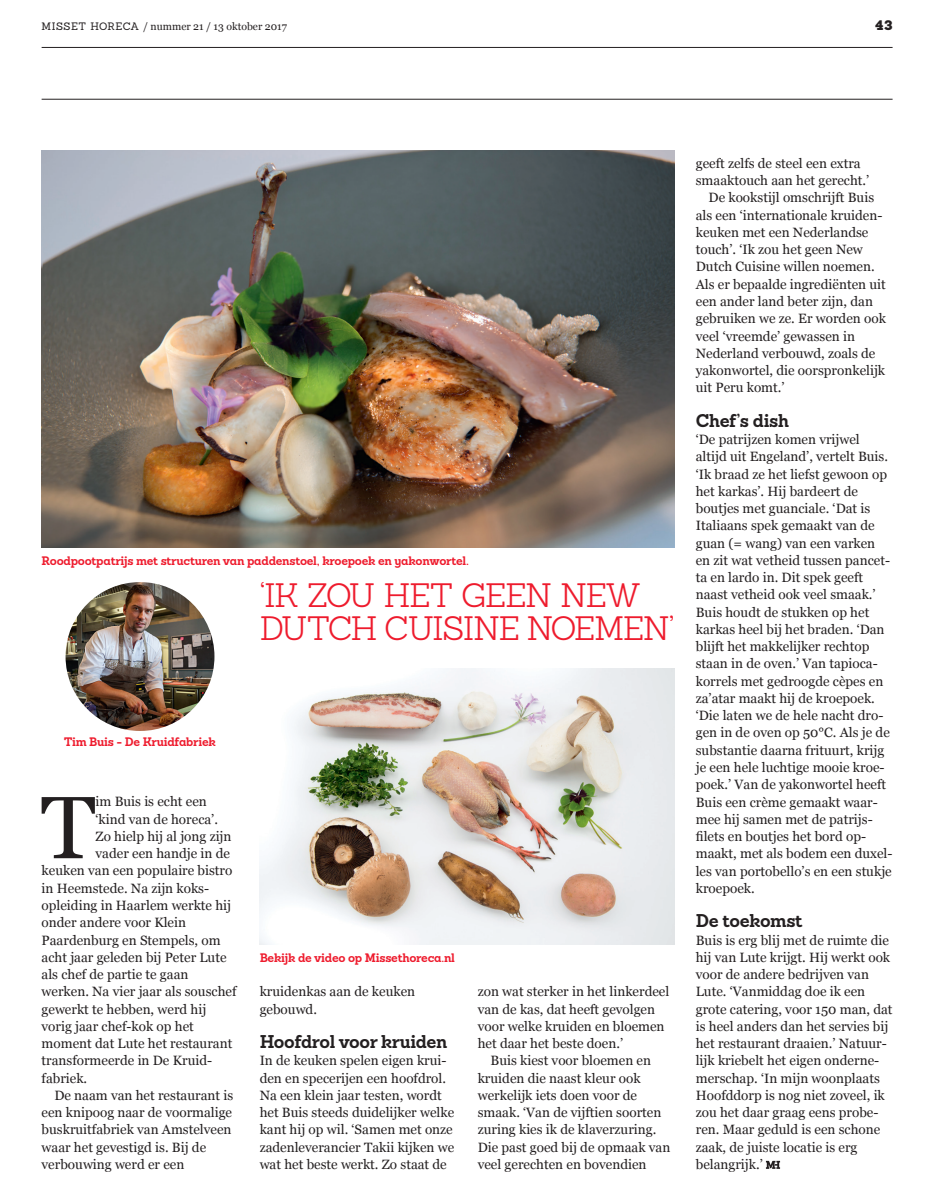
<style>
.page{position:relative;width:932px;height:1195px;background:#fff}
.page>*{position:absolute;margin:0;border:0;box-sizing:border-box;transform-origin:0 0}
.t1{font:88.2px "Georgia";color:#231f20}
.t2{font:300 33px/33px "Sanchez";letter-spacing:-.045em;color:#ee1b2d}
.t3{font:700 18px "Sanchez";letter-spacing:-.02em;color:#231f20}
.t4{font:13.5px/17.2px "Georgia";color:#231f20}
.t5{font:900 13.5px "Sanchez";color:#231f20}
.t6{font:700 12px "Sanchez";letter-spacing:-.02em;color:#ee1b2d}
.t7{font:10.5px "Georgia";color:#231f20}
.s1{font-family:"Sanchez"}
</style>
<div class="page">
<hr style="left:42px;top:99px;width:850px;height:1px;background:#231f20">
<hr style="left:42px;top:47px;width:850px;height:1px;background:#231f20">
<img style="left:42px;top:151px;width:632px;height:396px">
<img style="left:260px;top:668px;width:414px;height:276px">
<img style="left:66px;top:582px;width:148px;height:149px;border-radius:74px">
<svg style="left:765px;top:1160px;width:15px;height:8px"></svg>
<p class="t7" style="left:42px;top:19px;width:247px"><span class="s1">MISSET HORECA</span> / nummer 21 / 13 oktober 2017</p>
<p class="t5" style="left:875px;top:15px;width:19px">43</p>
<p class="t6" style="left:42px;top:552px;width:429px">Roodpootpatrijs met structuren van paddenstoel, kroepoek en yakonwortel.</p>
<h2 class="t2" style="left:260px;top:578px;width:416px">‘IK ZOU HET GEEN NEW<br>DUTCH CUISINE NOEMEN’</h2>
<p class="t6" style="left:64px;top:733px;width:153px">Tim Buis - De Kruidfabriek</p>
<h1 class="t1" style="left:41px;top:763px;width:56px">T</h1>
<p class="t4" style="left:96px;top:792px;width:113px">im Buis is echt een</p>
<p class="t4" style="left:96px;top:809px;width:124px">‘kind van de horeca’.</p>
<p class="t4" style="left:96px;top:827px;width:137px">Zo hielp hij al jong zijn</p>
<p class="t4" style="left:96px;top:844px;width:136px">vader een handje in de</p>
<p class="t4" style="left:42px;top:861px;width:192px">keuken van een populaire bistro</p>
<p class="t4" style="left:42px;top:878px;width:169px">in Heemstede. Na zijn koks-</p>
<p class="t4" style="left:42px;top:896px;width:191px">opleiding in Haarlem werkte hij</p>
<p class="t4" style="left:42px;top:913px;width:146px">onder andere voor Klein</p>
<p class="t4" style="left:42px;top:930px;width:180px">Paardenburg en Stempels, om</p>
<p class="t4" style="left:42px;top:947px;width:186px">acht jaar geleden bij Peter Lute</p>
<p class="t4" style="left:42px;top:965px;width:148px">als chef de partie te gaan</p>
<p class="t4" style="left:42px;top:982px;width:196px">werken. Na vier jaar als souschef</p>
<p class="t4" style="left:42px;top:999px;width:166px">gewerkt te hebben, werd hij</p>
<p class="t4" style="left:42px;top:1017px;width:154px">vorig jaar chef-kok op het</p>
<p class="t4" style="left:42px;top:1034px;width:192px">moment dat Lute het restaurant</p>
<p class="t4" style="left:42px;top:1051px;width:172px">transformeerde in De Kruid-</p>
<p class="t4" style="left:42px;top:1068px;width:47px">fabriek.</p>
<p class="t4" style="left:54px;top:1086px;width:180px">De naam van het restaurant is</p>
<p class="t4" style="left:42px;top:1103px;width:192px">een knipoog naar de voormalige</p>
<p class="t4" style="left:42px;top:1120px;width:191px">buskruitfabriek van Amstelveen</p>
<p class="t4" style="left:42px;top:1137px;width:166px">waar het gevestigd is. Bij de</p>
<p class="t4" style="left:42px;top:1155px;width:144px">verbouwing werd er een</p>
<p class="t6" style="left:260px;top:949px;width:197px">Bekijk de video op Missethoreca.nl</p>
<p class="t4" style="left:260px;top:982px;width:157px">kruidenkas aan de keuken gebouwd.</p>
<h3 class="t3" style="left:260px;top:1029px;width:189px">Hoofdrol voor kruiden</h3>
<p class="t4" style="left:260px;top:1051px;width:196px">In de keuken spelen eigen krui&shy;den en specerijen een hoofdrol.<br>Na een klein jaar testen, wordt het Buis steeds duidelijker welke kant hij op wil. ‘Samen met onze zadenleverancier Takii kijken we wat het beste werkt. Zo staat de</p>
<p class="t4" style="left:477px;top:982px;width:193px">zon wat sterker in het linkerdeel van de kas, dat heeft gevolgen voor welke kruiden en bloemen het daar het beste doen.’</p>
<p class="t4" style="left:477px;top:1051px;width:194px;text-indent:13px">Buis kiest voor bloemen en kruiden die naast kleur ook werkelijk iets doen voor de smaak. ‘Van de vijftien soorten zuring kies ik de klaverzuring.<br>Die past goed bij de opmaak van veel gerechten en bovendien</p>
<p class="t4" style="left:695px;top:154px;width:166px">geeft zelfs de steel een extra</p>
<p class="t4" style="left:695px;top:171px;width:175px">smaaktouch aan het gerecht.’</p>
<p class="t4" style="left:708px;top:189px;width:167px">De kookstijl omschrijft Buis</p>
<p class="t4" style="left:695px;top:206px;width:188px">als een ‘internationale kruiden-</p>
<p class="t4" style="left:695px;top:223px;width:174px">keuken met een Nederlandse</p>
<p class="t4" style="left:695px;top:240px;width:169px">touch’. ‘Ik zou het geen New</p>
<p class="t4" style="left:695px;top:258px;width:180px">Dutch Cuisine willen noemen.</p>
<p class="t4" style="left:695px;top:275px;width:191px">Als er bepaalde ingrediënten uit</p>
<p class="t4" style="left:695px;top:292px;width:179px">een ander land beter zijn, dan</p>
<p class="t4" style="left:695px;top:309px;width:191px">gebruiken we ze. Er worden ook</p>
<p class="t4" style="left:695px;top:327px;width:161px">veel ‘vreemde’ gewassen in</p>
<p class="t4" style="left:695px;top:344px;width:181px">Nederland verbouwd, zoals de</p>
<p class="t4" style="left:695px;top:361px;width:191px">yakonwortel, die oorspronkelijk</p>
<p class="t4" style="left:695px;top:378px;width:90px">uit Peru komt.’</p>
<h3 class="t3" style="left:695px;top:408px;width:95px">Chef’s dish</h3>
<p class="t4" style="left:695px;top:430px;width:198px">‘De patrijzen komen vrijwel altijd uit Engeland’, vertelt Buis. ‘Ik braad ze het liefst gewoon op het karkas’. Hij bardeert de boutjes met guanciale. ‘Dat is<br>Italiaans spek gemaakt van de guan (= wang) van een varken en zit wat vetheid tussen pancet&shy;ta en lardo in. Dit spek geeft naast vetheid ook veel smaak.’<br>Buis houdt de stukken op het karkas heel bij het braden. ‘Dan blijft het makkelijker rechtop staan in de oven.’ Van tapioca&shy;korrels met gedroogde cèpes en za’atar maakt hij de kroepoek. ‘Die laten we de hele nacht dro&shy;gen in de oven op 50℃. Als je de substantie daarna frituurt, krijg je een hele luchtige mooie kroe&shy;poek.’ Van de yakonwortel heeft<br>Buis een crème gemaakt waar&shy;mee hij samen met de patrijs&shy;filets en boutjes het bord op&shy;maakt, met als bodem een duxel&shy;les van portobello’s en een stukje kroepoek.</p>
<h3 class="t3" style="left:695px;top:908px;width:108px">De toekomst</h3>
<p class="t4" style="left:695px;top:930px;width:198px">Buis is erg blij met de ruimte die hij van Lute krijgt. Hij werkt ook voor de andere bedrijven van<br>Lute. ‘Vanmiddag doe ik een grote catering, voor 150 man, dat is heel anders dan het servies bij het restaurant draaien.’ Natuur&shy;lijk kriebelt het eigen onderne&shy;merschap. ‘In mijn woonplaats<br>Hoofddorp is nog niet zoveel, ik zou het daar graag eens probe&shy;ren. Maar geduld is een schone zaak, de juiste locatie is erg belangrijk.’</p>
</div>
